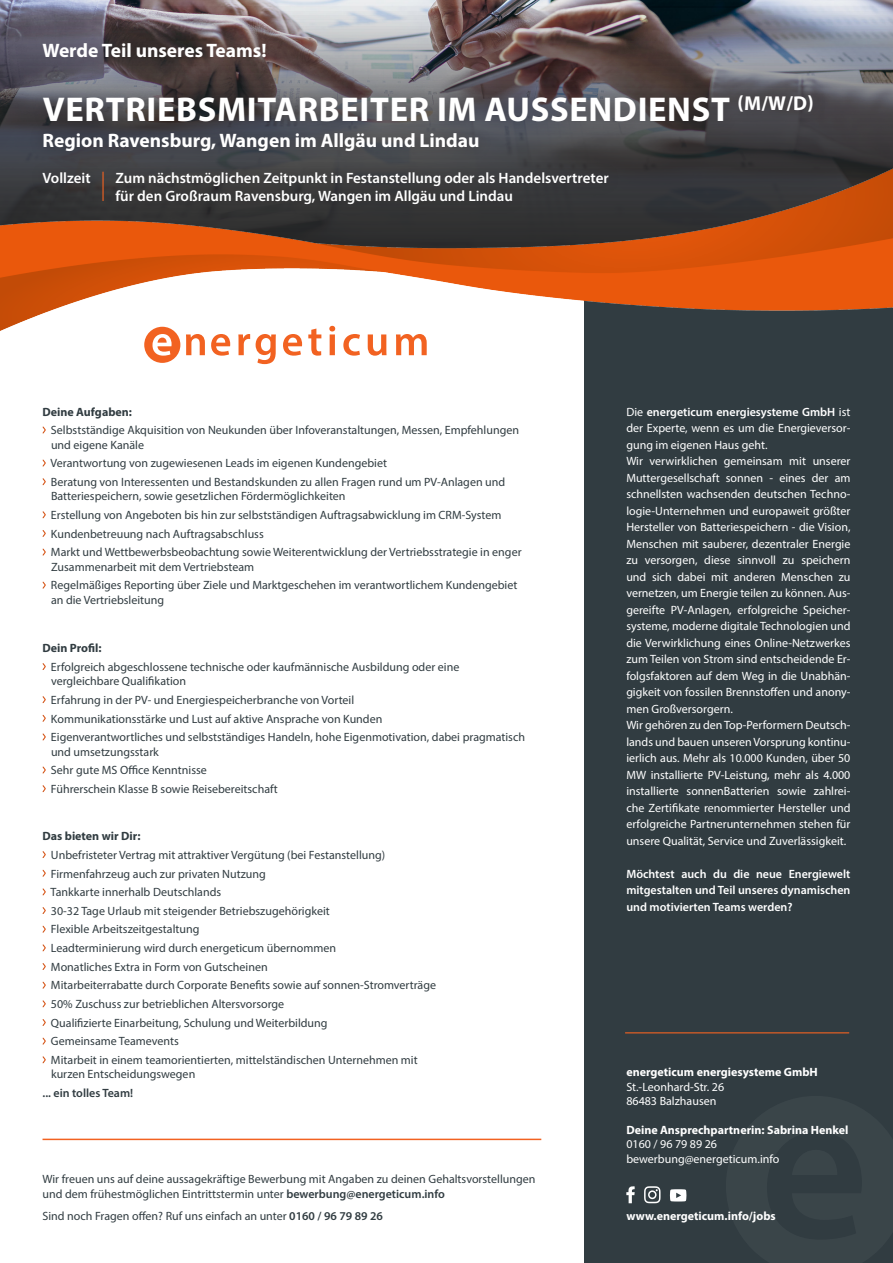
<style>
.page{position:relative;width:893px;height:1263px;background:#fff}
.page>*{position:absolute;margin:0;border:0;box-sizing:border-box;transform-origin:0 0}
.t1{font:700 34.5px "Myriad Pro";letter-spacing:.02em;color:#fff}
.t2{font:700 19.5px "Myriad Pro";color:#fff}
.t3{font:600 15px/18px "Myriad Pro";color:#fff}
.t4{font:12px/14.4px "Myriad Pro";color:#313c41}
.t5{font:12px/16.5px "Myriad Pro";color:#fff}
.t6{font:600 12px/16.5px "Myriad Pro";color:#fff;text-align:justify}
.t7{font:700 12px "Myriad Pro";color:#fff}
.t8{font:700 12px "Myriad Pro";color:#313c41}
.t9{font:600 12px "Myriad Pro";color:#313c41}
.s1{font-weight:600}
</style>
<div class="page">
<div style="left:584px;top:281px;width:309px;height:982px;background:#313c41"></div>
<img style="left:0;top:0;width:893px;height:163px">
<img style="left:0;top:163px;width:893px;height:173px">
<hr style="left:43px;top:1138px;width:498px;height:2px;background:#f26221">
<svg style="left:626px;top:1186px;width:9px;height:17px"></svg>
<svg style="left:670px;top:1189px;width:16px;height:12px"></svg>
<svg style="left:644px;top:1186px;width:16px;height:17px"></svg>
<div style="left:144px;top:327px;width:36px;height:36px;background:#f26221;border-radius:50%"></div>
<svg style="left:152px;top:334px;width:20px;height:22px"></svg>
<svg style="left:186px;top:334px;width:19px;height:21px"></svg>
<svg style="left:211px;top:334px;width:19px;height:22px"></svg>
<svg style="left:238px;top:334px;width:12px;height:21px"></svg>
<svg style="left:256px;top:334px;width:20px;height:30px"></svg>
<svg style="left:283px;top:334px;width:19px;height:22px"></svg>
<svg style="left:308px;top:329px;width:13px;height:27px"></svg>
<svg style="left:329px;top:326px;width:6px;height:29px"></svg>
<svg style="left:343px;top:334px;width:17px;height:22px"></svg>
<svg style="left:368px;top:334px;width:19px;height:22px"></svg>
<svg style="left:396px;top:334px;width:31px;height:21px"></svg>
<hr style="left:625px;top:1032px;width:224px;height:1px;background:#f26221">
<div style="left:30px;top:159px;width:74px;height:38px;background:#231f20;opacity:.5"></div>
<div style="left:102px;top:159px;width:519px;height:59px;background:#231f20;opacity:.5"></div>
<div style="left:30px;top:81px;width:796px;height:55px;background:#231f20;opacity:.5"></div>
<div style="left:30px;top:119px;width:463px;height:45px;background:#231f20;opacity:.5"></div>
<svg style="left:42px;top:663px;width:4px;height:7px"></svg>
<svg style="left:42px;top:696px;width:4px;height:7px"></svg>
<svg style="left:42px;top:715px;width:4px;height:7px"></svg>
<svg style="left:42px;top:733px;width:4px;height:8px"></svg>
<svg style="left:42px;top:766px;width:4px;height:8px"></svg>
<svg style="left:42px;top:785px;width:4px;height:7px"></svg>
<svg style="left:42px;top:851px;width:4px;height:7px"></svg>
<svg style="left:42px;top:869px;width:4px;height:8px"></svg>
<svg style="left:42px;top:888px;width:4px;height:8px"></svg>
<svg style="left:42px;top:907px;width:4px;height:7px"></svg>
<svg style="left:42px;top:925px;width:4px;height:8px"></svg>
<svg style="left:42px;top:944px;width:4px;height:8px"></svg>
<svg style="left:42px;top:963px;width:4px;height:7px"></svg>
<svg style="left:42px;top:981px;width:4px;height:8px"></svg>
<svg style="left:42px;top:1000px;width:4px;height:8px"></svg>
<svg style="left:42px;top:1019px;width:4px;height:7px"></svg>
<svg style="left:42px;top:1037px;width:4px;height:8px"></svg>
<svg style="left:42px;top:1056px;width:4px;height:8px"></svg>
<hr style="left:102px;top:172px;width:2px;height:29px;background:#f26221">
<svg style="left:42px;top:426px;width:4px;height:8px"></svg>
<svg style="left:42px;top:459px;width:4px;height:8px"></svg>
<svg style="left:42px;top:478px;width:4px;height:8px"></svg>
<svg style="left:42px;top:511px;width:4px;height:8px"></svg>
<svg style="left:42px;top:530px;width:4px;height:7px"></svg>
<svg style="left:42px;top:548px;width:4px;height:8px"></svg>
<svg style="left:42px;top:581px;width:4px;height:8px"></svg>
<h2 class="t2" style="left:43px;top:38px;width:226px">Werde Teil unseres Teams!</h2>
<p class="t1" style="left:43px;top:87px;width:773px">VERTRIEBSMITARBEITER IM AUSSENDIENST <sup>(M/W/D)</sup></p>
<p class="t2" style="left:43px;top:128px;width:439px">Region Ravensburg, Wangen im Allgäu und Lindau</p>
<p class="t3" style="left:43px;top:169px;width:50px">Vollzeit</p>
<p class="t3" style="left:115px;top:169px;width:495px">Zum nächstmöglichen Zeitpunkt in Festanstellung oder als Handelsvertreter für den Großraum Ravensburg, Wangen im Allgäu und Lindau</p>
<p class="t8" style="left:43px;top:404px;width:91px">Deine Aufgaben:</p>
<p class="t4" style="left:51px;top:423px;width:470px">Selbstständige Akquisition von Neukunden über Infoveranstaltungen, Messen, Empfehlungen und eigene Kanäle</p>
<p class="t4" style="left:51px;top:456px;width:338px">Verantwortung von zugewiesenen Leads im eigenen Kundengebiet</p>
<p class="t4" style="left:51px;top:475px;width:456px">Beratung von Interessenten und Bestandskunden zu allen Fragen rund um PV-Anlagen und<br>Batteriespeichern, sowie gesetzlichen Fördermöglichkeiten</p>
<p class="t4" style="left:51px;top:508px;width:452px">Erstellung von Angeboten bis hin zur selbstständigen Auftragsabwicklung im CRM-System</p>
<p class="t4" style="left:51px;top:526px;width:214px">Kundenbetreuung nach Auftragsabschluss</p>
<p class="t4" style="left:51px;top:545px;width:472px">Markt und Wettbewerbsbeobachtung sowie Weiterentwicklung der Vertriebsstrategie in enger<br>Zusammenarbeit mit dem Vertriebsteam</p>
<p class="t4" style="left:51px;top:578px;width:468px">Regelmäßiges Reporting über Ziele und Marktgeschehen im verantwortlichem Kundengebiet an die Vertriebsleitung</p>
<p class="t8" style="left:43px;top:640px;width:61px">Dein Profil:</p>
<p class="t4" style="left:51px;top:659px;width:410px">Erfolgreich abgeschlossene technische oder kaufmännische Ausbildung oder eine vergleichbare Qualifikation</p>
<p class="t4" style="left:51px;top:692px;width:305px">Erfahrung in der PV- und Energiespeicherbranche von Vorteil</p>
<p class="t4" style="left:51px;top:711px;width:333px">Kommunikationsstärke und Lust auf aktive Ansprache von Kunden</p>
<p class="t4" style="left:51px;top:730px;width:476px">Eigenverantwortliches und selbstständiges Handeln, hohe Eigenmotivation, dabei pragmatisch und umsetzungsstark</p>
<p class="t4" style="left:51px;top:763px;width:157px">Sehr gute MS Office Kenntnisse</p>
<p class="t4" style="left:51px;top:781px;width:228px">Führerschein Klasse B sowie Reisebereitschaft</p>
<p class="t8" style="left:43px;top:828px;width:99px">Das bieten wir Dir:</p>
<p class="t4" style="left:51px;top:847px;width:336px">Unbefristeter Vertrag mit attraktiver Vergütung (bei Festanstellung)</p>
<p class="t4" style="left:51px;top:866px;width:216px">Firmenfahrzeug auch zur privaten Nutzung</p>
<p class="t4" style="left:50px;top:885px;width:172px">Tankkarte innerhalb Deutschlands</p>
<p class="t4" style="left:51px;top:903px;width:280px">30-32 Tage Urlaub mit steigender Betriebszugehörigkeit</p>
<p class="t4" style="left:51px;top:922px;width:150px">Flexible Arbeitszeitgestaltung</p>
<p class="t4" style="left:51px;top:941px;width:287px">Leadterminierung wird durch energeticum übernommen</p>
<p class="t4" style="left:51px;top:959px;width:218px">Monatliches Extra in Form von Gutscheinen</p>
<p class="t4" style="left:51px;top:978px;width:387px">Mitarbeiterrabatte durch Corporate Benefits sowie auf sonnen-Stromverträge</p>
<p class="t4" style="left:51px;top:997px;width:235px">50% Zuschuss zur betrieblichen Altersvorsorge</p>
<p class="t4" style="left:51px;top:1015px;width:278px">Qualifizierte Einarbeitung, Schulung und Weiterbildung</p>
<p class="t4" style="left:51px;top:1034px;width:129px">Gemeinsame Teamevents</p>
<p class="t4" style="left:51px;top:1053px;width:368px">Mitarbeit in einem teamorientierten, mittelständischen Unternehmen mit kurzen Entscheidungswegen</p>
<p class="t9" style="left:43px;top:1085px;width:92px">... ein tolles Team!</p>
<p class="t4" style="left:43px;top:1172px;width:494px">Wir freuen uns auf deine aussagekräftige Bewerbung mit Angaben zu deinen Gehaltsvorstellungen und dem frühestmöglichen Eintrittstermin unter <span class="s1">bewerbung@energeticum.info</span></p>
<p class="t4" style="left:43px;top:1209px;width:342px">Sind noch Fragen offen? Ruf uns einfach an unter <span class="s1">0160 / 96 79 89 26</span></p>
<p class="t5" style="left:626px;top:403px;width:226px">Die <span class="s1">energeticum energiesysteme GmbH</span> ist der Experte, wenn es um die Energieversor&shy;gung im eigenen Haus geht.<br>Wir verwirklichen gemeinsam mit unserer Muttergesellschaft sonnen - eines der am schnellsten wachsenden deutschen Techno&shy;logie-Unternehmen und europaweit größter Hersteller von Batteriespeichern - die Vision, Menschen mit sauberer, dezentraler Energie zu versorgen, diese sinnvoll zu speichern und sich dabei mit anderen Menschen zu vernetzen, um Energie teilen zu können. Aus&shy;gereifte PV-Anlagen, erfolgreiche Speicher&shy;systeme, moderne digitale Technologien und die Verwirklichung eines Online-Netzwerkes zum Teilen von Strom sind entscheidende Er&shy;folgsfaktoren auf dem Weg in die Unabhän&shy;gigkeit von fossilen Brennstoffen und anony&shy;men Großversorgern.<br>Wir gehören zu den Top-Performern Deutsch&shy;lands und bauen unseren Vorsprung kontinu&shy;ierlich aus. Mehr als 10.000 Kunden, über 50<br>MW installierte PV-Leistung, mehr als 4.000 installierte sonnenBatterien sowie zahlrei&shy;che Zertifikate renommierter Hersteller und erfolgreiche Partnerunternehmen stehen für unsere Qualität, Service und Zuverlässigkeit.</p>
<p class="t6" style="left:626px;top:865px;width:226px">Möchtest auch du die neue Energiewelt mitgestalten und Teil unseres dynamischen und motivierten Teams werden?</p>
<p class="t7" style="left:626px;top:1064px;width:193px">energeticum energiesysteme GmbH</p>
<p class="t5" style="left:626px;top:1079px;width:99px;line-height:14.4px">St.-Leonhard-Str. 26<br>86483 Balzhausen</p>
<p class="t7" style="left:626px;top:1122px;width:224px">Deine Ansprechpartnerin: Sabrina Henkel</p>
<p class="t5" style="left:626px;top:1137px;width:155px;line-height:14.4px">0160 / 96 79 89 26 bewerbung@energeticum.info</p>
<p class="t7" style="left:626px;top:1208px;width:151px">www.energeticum.info/jobs</p>
</div>
